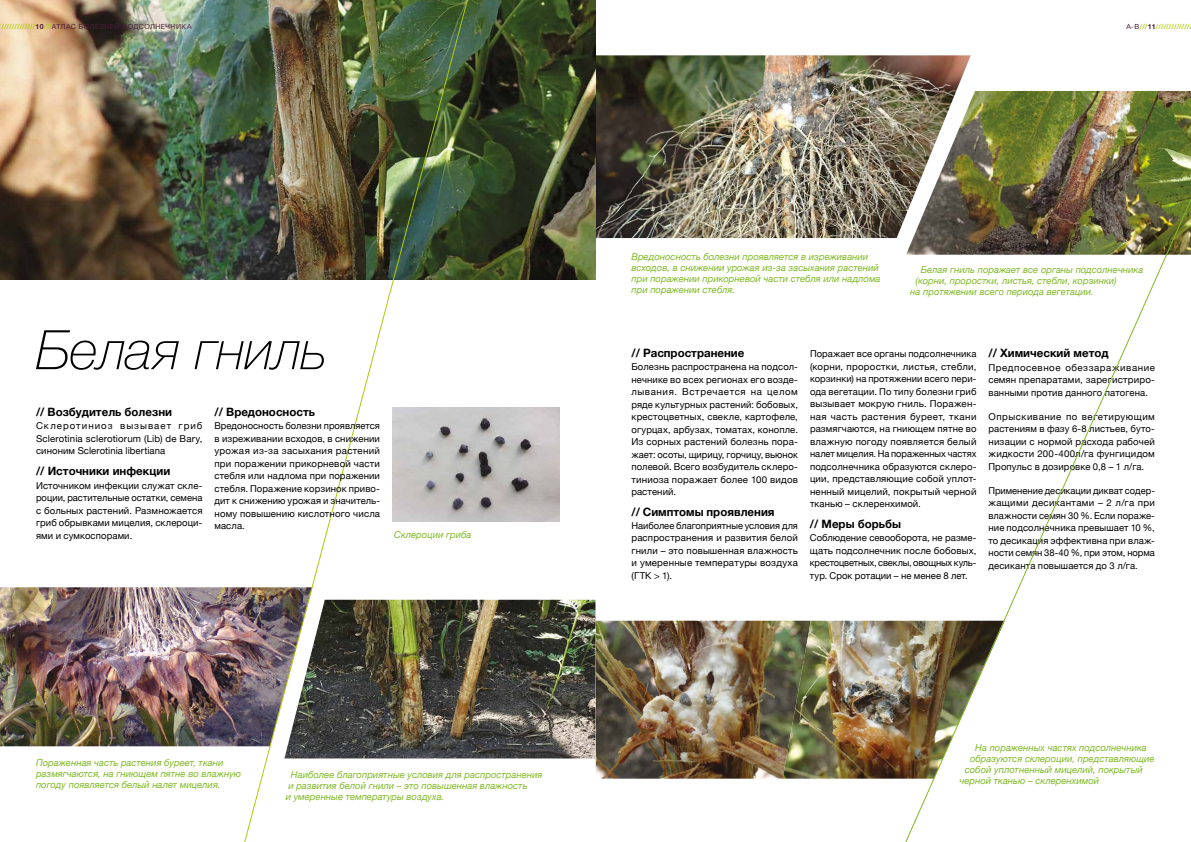
<style>
.page{position:relative;width:1191px;height:842px;background:#fff}
.page>*{position:absolute;margin:0;border:0;box-sizing:border-box;transform-origin:0 0}
.t1{font:italic 100 54.5px "Helvetica Neue";letter-spacing:-.005em;color:#000}
.t2{font:700 11.5px "Helvetica Neue";color:#000}
.t3{font:9.5px/12.5px "Helvetica Neue";letter-spacing:.01em;color:#000;text-align:justify}
.t4{font:italic 9.5px/11px "Helvetica Neue";color:#80ba27}
.t5{font:7px "Helvetica Neue";letter-spacing:.06em;color:#491c38}
.t6{font:500 7px "Helvetica Neue";color:#afca0b}
.s1{font-weight:500;color:#afca0b}
.s2{font-weight:700}
.s3{font-weight:400;color:#491c38}
.s4{font-weight:700;color:#491c38}
</style>
<div class="page">
<img style="left:596px;top:621px;width:186px;height:158px">
<img style="left:479px;top:600px;width:116px;height:158px">
<img style="left:970px;top:91px;width:221px;height:35px">
<img style="left:596px;top:55px;width:374px;height:183px">
<img style="left:0;top:587px;width:238px;height:159px">
<img style="left:782px;top:621px;width:111px;height:158px">
<img style="left:0;top:0;width:595px;height:279px">
<img style="left:479px;top:408px;width:80px;height:114px">
<img style="left:893px;top:126px;width:298px;height:716px">
<img style="left:238px;top:0;width:241px;height:842px">
<p class="t5" style="left:-1px;top:21px;width:194px"><span class="s1">//////////////</span><span class="s2">10</span><span class="s1">///</span>АТЛАС БОЛЕЗНЕЙ ПОДСОЛНЕЧНИКА</p>
<p class="t6" style="left:1126px;top:21px;width:67px"><span class="s3">А-В</span>///<span class="s4">11</span>//////////////</p>
<h1 class="t1" style="left:36px;top:308px;width:293px">Белая гниль</h1>
<p class="t2" style="left:36px;top:403px;width:138px">// Возбудитель болезни</p>
<p class="t2" style="left:214px;top:403px;width:102px">// Вредоносность</p>
<p class="t3" style="left:36px;top:420px;width:168px">Склеротиниоз вызывает гриб Sclerotinia sclerotiorum (Lib) de Bary, синоним Sclerotinia libertiana</p>
<p class="t2" style="left:36px;top:462px;width:136px">// Источники инфекции</p>
<p class="t3" style="left:36px;top:480px;width:168px">Источником инфекции служат скле&shy;роции, растительные остатки, семена с больных растений. Размножается гриб обрывками мицелия, склероци&shy;ями и сумкоспорами.</p>
<p class="t3" style="left:214px;top:420px;width:167px">Вредоносность болезни проявляется в изреживании всходов, в снижении урожая из-за засыхания растений при поражении прикорневой части стебля или надлома при поражении стебля. Поражение корзинок приво&shy;дит к снижению урожая и значитель&shy;ному повышению кислотного числа масла.</p>
<p class="t4" style="left:394px;top:529px;width:79px">Склероции гриба</p>
<p class="t4" style="left:36px;top:758px;width:207px">Пораженная часть растения буреет, ткани размягчаются, на гниющем пятне во влажную погоду появляется белый налет мицелия.</p>
<p class="t4" style="left:286px;top:770px;width:258px;text-indent:5px">Наиболее благоприятные условия для распространения и развития белой гнили – это повышенная влажность<br>и умеренные температуры воздуха.</p>
<p class="t4" style="left:631px;top:252px;width:250px">Вредоносность болезни проявляется в изреживании всходов, в снижении урожая из-за засыхания растений при поражении прикорневой части стебля или надлома при поражении стебля.</p>
<p class="t4" style="left:921px;top:265px;width:224px">Белая гниль поражает все органы подсолнечника</p>
<p class="t4" style="left:915px;top:276px;width:203px">(корни, проростки, листья, стебли, корзинки)</p>
<p class="t4" style="left:910px;top:287px;width:185px">на протяжении всего периода вегетации.</p>
<p class="t2" style="left:631px;top:344px;width:115px">// Распространение</p>
<p class="t3" style="left:631px;top:361px;width:168px">Болезнь распространена на подсол&shy;нечнике во всех регионах его возде&shy;лывания. Встречается на целом ряде культурных растений: бобовых, крестоцветных, свекле, картофеле, огурцах, арбузах, томатах, конопле.<br>Из сорных растений болезнь пора&shy;жает: осоты, щирицу, горчицу, вьюнок полевой. Всего возбудитель склеро&shy;тиниоза поражает более 100 видов растений.</p>
<p class="t2" style="left:631px;top:502px;width:145px">// Симптомы проявления</p>
<p class="t3" style="left:631px;top:520px;width:168px">Наиболее благоприятные условия для распространения и развития белой гнили – это повышенная влажность и умеренные температуры воздуха (ГТК &gt; 1).</p>
<p class="t3" style="left:810px;top:348px;width:168px">Поражает все органы подсолнечника (корни, проростки, листья, стебли, корзинки) на протяжении всего пери&shy;ода вегетации. По типу болезни гриб вызывает мокрую гниль. Поражен&shy;ная часть растения буреет, ткани размягчаются, на гниющем пятне во влажную погоду появляется белый налет мицелия. На пораженных частях подсолнечника образуются склеро&shy;ции, представляющие собой уплот&shy;ненный мицелий, покрытый черной тканью – склеренхимой.</p>
<p class="t2" style="left:810px;top:514px;width:93px">// Меры борьбы</p>
<p class="t3" style="left:810px;top:532px;width:168px">Соблюдение севооборота, не разме&shy;щать подсолнечник после бобовых, крестоцветных, свеклы, овощных куль&shy;тур. Срок ротации – не менее 8 лет.</p>
<p class="t2" style="left:988px;top:344px;width:122px">// Химический метод</p>
<p class="t3" style="left:988px;top:362px;width:168px">Предпосевное обеззараживание семян препаратами, зарегистриро&shy;ванными против данного патогена.</p>
<p class="t3" style="left:988px;top:411px;width:168px">Опрыскивание по вегетирующим растениям в фазу 6-8 листьев, буто&shy;низации с нормой расхода рабочей жидкости 200-400л/га фунгицидом Пропульс в дозировке 0,8 – 1 л/га.</p>
<p class="t3" style="left:988px;top:484px;width:168px">Применение десикации дикват содер&shy;жащими десикантами – 2 л/га при влажности семян 30 %. Если пораже&shy;ние подсолнечника превышает 10 %, то десикация эффективна при влаж&shy;ности семян 38-40 %, при этом, норма десиканта повышается до 3 л/га.</p>
<p class="t4" style="left:975px;top:742px;width:173px">На пораженных частях подсолнечника</p>
<p class="t4" style="left:970px;top:753px;width:186px">образуются склероции, представляющие</p>
<p class="t4" style="left:964px;top:764px;width:180px">собой уплотненный мицелий, покрытый</p>
<p class="t4" style="left:959px;top:775px;width:141px">черной тканью – склеренхимой</p>
</div>
